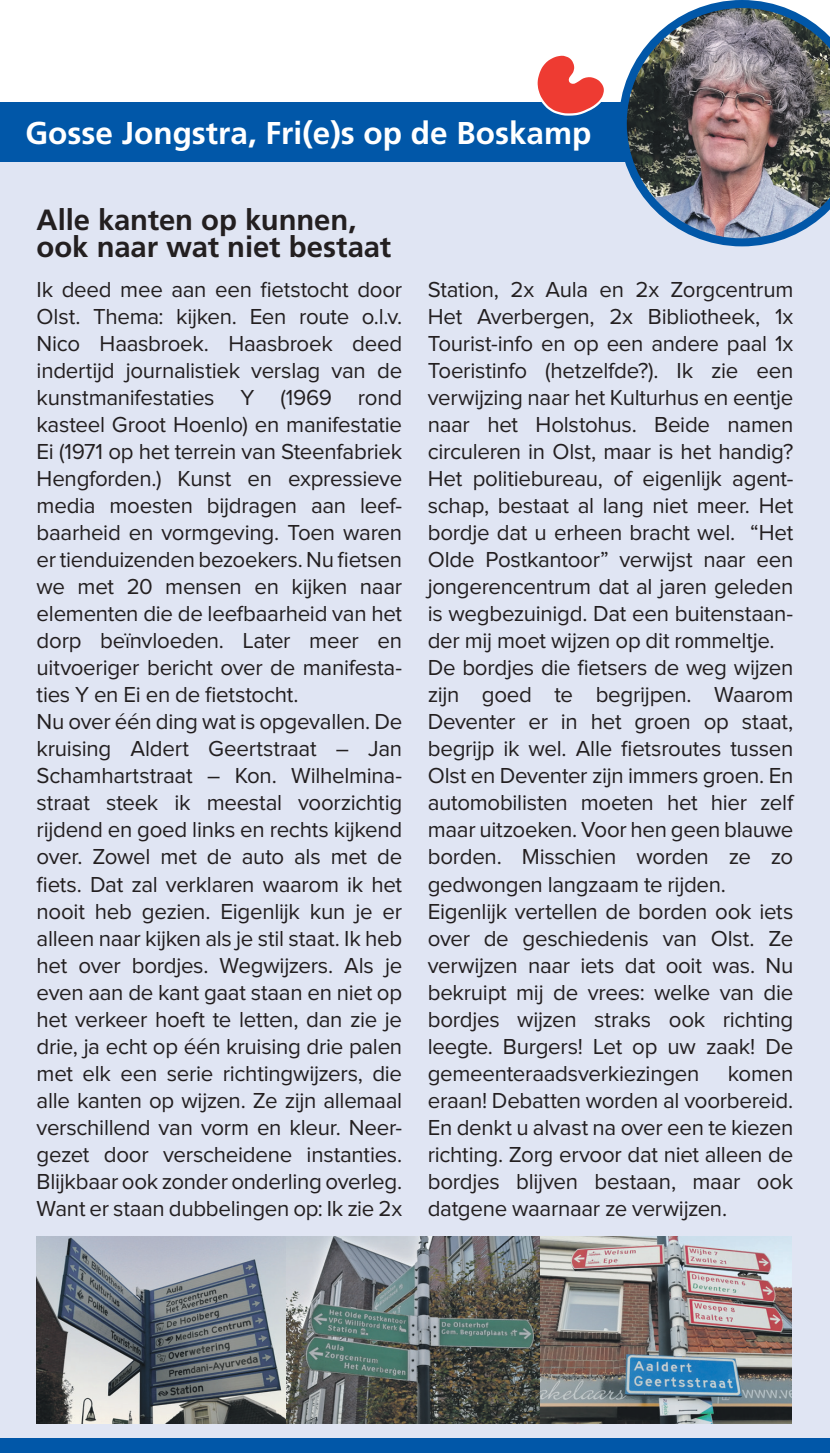
<style>
.page{position:relative;width:830px;height:1455px;background:#fff}
.page>*{position:absolute;margin:0;border:0;box-sizing:border-box;transform-origin:0 0}
.t1{font:700 31.5px "Frutiger LT Std";color:#fff}
.t2{font:700 29.25px/27px "Frutiger LT Std";letter-spacing:-.005em;color:#231f20}
.t3{font:22.5px/27px "Proxima Nova";letter-spacing:-.015em;color:#231f20}
</style>
<div class="page">
<div style="left:0;top:102px;width:829px;height:1350px;background:#e0e5f3"></div>
<div style="left:0;top:102px;width:829px;height:60px;background:#0157a8"></div>
<div style="left:0;top:1437px;width:829px;height:15px;background:#0157a8"></div>
<svg style="left:537px;top:55px;width:67px;height:61px"></svg>
<img style="left:620px;top:0;width:209px;height:246px">
<img style="left:37px;top:1236px;width:754px;height:186px">
<h1 class="t1" style="left:26px;top:115px;width:567px">Gosse Jongstra, Fri(e)s op de Boskamp</h1>
<h2 class="t2" style="left:37px;top:206px;width:356px">Alle kanten op kunnen, ook naar wat niet bestaat</h2>
<p class="t3" style="left:37px;top:277px;width:367px">Ik deed mee aan een fietstocht door Olst. Thema: kijken. Een route o.l.v.<br>Nico Haasbroek. Haasbroek deed indertijd journalistiek verslag van de kunstmanifestaties Y (1969 rond kasteel Groot Hoenlo) en manifestatie Ei (1971 op het terrein van Steenfabriek Hengforden.) Kunst en expressieve media moesten bijdragen aan leef&shy;baarheid en vormgeving. Toen waren er tienduizenden bezoekers. Nu fietsen we met 20 mensen en kijken naar elementen die de leefbaarheid van het dorp beïnvloeden. Later meer en uitvoeriger bericht over de manifesta&shy;ties Y en Ei en de fietstocht.<br>Nu over één ding wat is opgevallen. De kruising Aldert Geertstraat – Jan Schamhartstraat – Kon. Wilhelmina&shy;straat steek ik meestal voorzichtig rijdend en goed links en rechts kijkend over. Zowel met de auto als met de fiets. Dat zal verklaren waarom ik het nooit heb gezien. Eigenlijk kun je er alleen naar kijken als je stil staat. Ik heb het over bordjes. Wegwijzers. Als je even aan de kant gaat staan en niet op het verkeer hoeft te letten, dan zie je drie, ja echt op één kruising drie palen met elk een serie richtingwijzers, die alle kanten op wijzen. Ze zijn allemaal verschillend van vorm en kleur. Neer&shy;gezet door verscheidene instanties.<br>Blijkbaar ook zonder onderling overleg.<br>Want er staan dubbelingen op: Ik zie 2x</p>
<p class="t3" style="left:427px;top:277px;width:367px">Station, 2x Aula en 2x Zorgcentrum Het Averbergen, 2x Bibliotheek, 1x Tourist-info en op een andere paal 1x Toeristinfo (hetzelfde?). Ik zie een verwijzing naar het Kulturhus en eentje naar het Holstohus. Beide namen circuleren in Olst, maar is het handig?<br>Het politiebureau, of eigenlijk agent&shy;schap, bestaat al lang niet meer. Het bordje dat u erheen bracht wel. “Het Olde Postkantoor” verwijst naar een jongerencentrum dat al jaren geleden is wegbezuinigd. Dat een buitenstaan&shy;der mij moet wijzen op dit rommeltje.<br>De bordjes die fietsers de weg wijzen zijn goed te begrijpen. Waarom Deventer er in het groen op staat, begrijp ik wel. Alle fietsroutes tussen Olst en Deventer zijn immers groen. En automobilisten moeten het hier zelf maar uitzoeken. Voor hen geen blauwe borden. Misschien worden ze zo gedwongen langzaam te rijden.<br>Eigenlijk vertellen de borden ook iets over de geschiedenis van Olst. Ze verwijzen naar iets dat ooit was. Nu bekruipt mij de vrees: welke van die bordjes wijzen straks ook richting leegte. Burgers! Let op uw zaak! De gemeenteraadsverkiezingen</p>
<p class="t3" style="left:427px;top:1060px;width:367px;text-align:justify;text-indent:300px">komen eraan! Debatten worden al voorbereid.<br>En denkt u alvast na over een te kiezen richting. Zorg ervoor dat niet alleen de bordjes blijven bestaan, maar ook datgene waarnaar ze verwijzen.</p>
</div>
